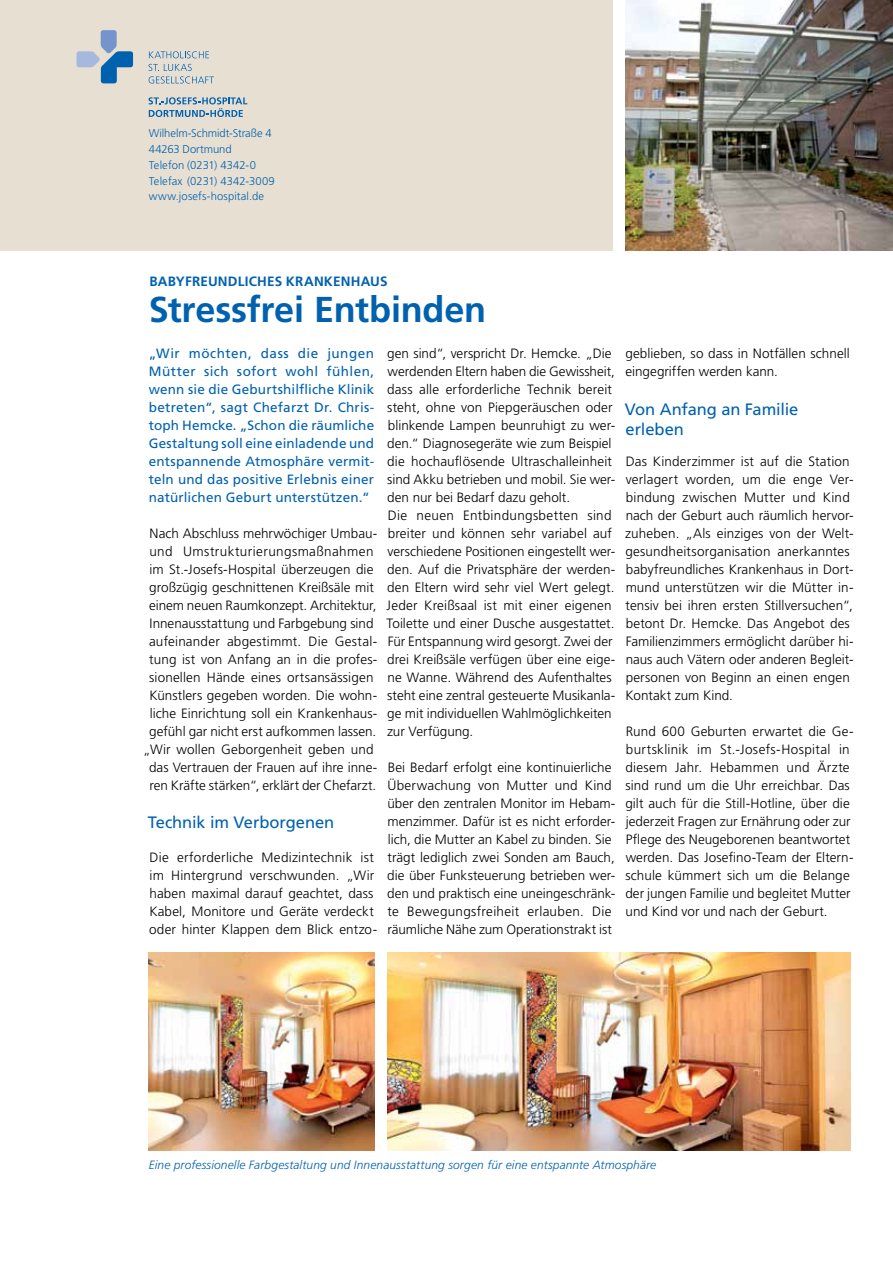
<style>
.page{position:relative;width:893px;height:1263px;background:#fff}
.page>*{position:absolute;margin:0;border:0;box-sizing:border-box;transform-origin:0 0}
.t1{font:700 36px "Frutiger LT Std";letter-spacing:-.005em;color:#0061af}
.t2{font:16.5px/19.5px "Frutiger LT Std";letter-spacing:-.005em;color:#0061af}
.t3{font:300 13.5px/18px "Frutiger LT Std";letter-spacing:.005em;color:#000}
.t4{font:13.5px/18px "Frutiger LT Std";letter-spacing:.01em;color:#0061af;text-align:justify}
.t5{font:700 13.5px "Frutiger LT Std";letter-spacing:.015em;color:#0061af}
.t6{font:italic 300 12px "Frutiger LT Std";letter-spacing:.01em;color:#0061af}
.t7{font:300 11.25px/15.8px "Frutiger LT Std";color:#0061af}
</style>
<div class="page">
<img style="left:387px;top:952px;width:463px;height:198px">
<img style="left:149px;top:952px;width:225px;height:198px">
<div style="left:0;top:0;width:612px;height:250px;background:#e7dfd2"></div>
<img style="left:625px;top:0;width:268px;height:250px">
<svg style="left:77px;top:30px;width:56px;height:53px"></svg>
<svg style="left:149px;top:51px;width:60px;height:7px"></svg>
<svg style="left:149px;top:64px;width:65px;height:20px"></svg>
<svg style="left:149px;top:97px;width:98px;height:20px"></svg>
<p class="t7" style="left:149px;top:126px;width:127px">Wilhelm-Schmidt-Straße 4<br>44263 Dortmund<br>Telefon (0231) 4342-0<br>Telefax (0231) 4342-3009 www.josefs-hospital.de</p>
<p class="t5" style="left:150px;top:274px;width:240px">BABYFREUNDLICH ES KRANKENHAUS</p>
<h1 class="t1" style="left:149px;top:289px;width:339px">STRESSFREI ENTBINDEN</h1>
<p class="t4" style="left:149px;top:345px;width:227px">„Wir möchten, dass die jungen Mütter sich sofort wohl fühlen, wenn sie die Geburtshilfliche Klinik betreten“, sagt Chefarzt Dr. Chris&shy;toph Hemcke. „Schon die räumliche Gestaltung soll eine einladende und entspannende Atmosphäre vermit&shy;teln und das positive Erlebnis einer natürlichen Geburt unterstützen.“</p>
<p class="t3" style="left:143px;top:525px;width:236px;text-align:center">Nach Abschluss mehrwöchiger Umbau&shy;und Umstrukturierungsmaßnahmen im St.-Josefs-Hospital überzeugen die großzügig geschnittenen Kreißsäle mit einem neuen Raumkonzept. Architektur, Innenausstattung und Farbgebung sind aufeinander abgestimmt. Die Gestal&shy;tung ist von Anfang an in die profes&shy;sionellen Hände eines ortsansässigen Künstlers gegeben worden. Die wohn&shy;liche Einrichtung soll ein Krankenhaus&shy;gefühl gar nicht erst aufkommen lassen. „Wir wollen Geborgenheit geben und das Vertrauen der Frauen auf ihre inne&shy;ren Kräfte stärken“, erklärt der Chefarzt.</p>
<p class="t2" style="left:148px;top:812px;width:188px">Technik im Verborgenen</p>
<p class="t3" style="left:149px;top:849px;width:230px">Die erforderliche Medizintechnik ist im Hintergrund verschwunden. „Wir haben maximal darauf geachtet, dass Kabel, Monitore und Geräte verdeckt oder hinter Klappen dem Blick entzo-</p>
<p class="t3" style="left:386px;top:345px;width:230px">gen sind“, verspricht Dr. Hemcke. „Die werdenden Eltern haben die Gewissheit, dass alle erforderliche Technik bereit steht, ohne von Piepgeräuschen oder blinkende Lampen beunruhigt zu wer&shy;den.“ Diagnosegeräte wie zum Beispiel die hochauflösende Ultraschalleinheit sind Akku betrieben und mobil. Sie wer&shy;den nur bei Bedarf dazu geholt.<br>Die neuen Entbindungsbetten sind breiter und können sehr variabel auf verschiedene Positionen eingestellt wer&shy;den. Auf die Privatsphäre der werden&shy;den Eltern wird sehr viel Wert gelegt.<br>Jeder Kreißsaal ist mit einer eigenen Toilette und einer Dusche ausgestattet.<br>Für Entspannung wird gesorgt. Zwei der drei Kreißsäle verfügen über eine eige&shy;ne Wanne. Während des Aufenthaltes steht eine zentral gesteuerte Musikanla&shy;ge mit individuellen Wahlmöglichkeiten zur Verfügung.</p>
<p class="t3" style="left:387px;top:759px;width:230px">Bei Bedarf erfolgt eine kontinuierliche Überwachung von Mutter und Kind über den zentralen Monitor im Hebam&shy;menzimmer. Dafür ist es nicht erforder&shy;lich, die Mutter an Kabel zu binden. Sie trägt lediglich zwei Sonden am Bauch, die über Funksteuerung betrieben wer&shy;den und praktisch eine uneingeschränk&shy;te Bewegungsfreiheit erlauben. Die räumliche Nähe zum Operationstrakt ist</p>
<p class="t3" style="left:625px;top:345px;width:226px">geblieben, so dass in Notfällen schnell eingegriffen werden kann.</p>
<p class="t2" style="left:625px;top:400px;width:175px">Von Anfang an Familie erleben</p>
<p class="t3" style="left:625px;top:453px;width:230px">Das Kinderzimmer ist auf die Station verlagert worden, um die enge Ver&shy;bindung zwischen Mutter und Kind nach der Geburt auch räumlich hervor&shy;zuheben. „Als einziges von der Welt&shy;gesundheitsorganisation anerkanntes babyfreundliches Krankenhaus in Dort&shy;mund unterstützen wir die Mütter in&shy;tensiv bei ihren ersten Stillversuchen“, betont Dr. Hemcke. Das Angebot des Familienzimmers ermöglicht darüber hi&shy;naus auch Vätern oder anderen Begleit&shy;personen von Beginn an einen engen Kontakt zum Kind.</p>
<p class="t3" style="left:625px;top:723px;width:230px">Rund 600 Geburten erwartet die Ge&shy;burtsklinik im St.-Josefs-Hospital in diesem Jahr. Hebammen und Ärzte sind rund um die Uhr erreichbar. Das gilt auch für die Still-Hotline, über die jederzeit Fragen zur Ernährung oder zur Pflege des Neugeborenen beantwortet werden. Das Josefino-Team der Eltern&shy;schule kümmert sich um die Belange der jungen Familie und begleitet Mutter und Kind vor und nach der Geburt.</p>
<p class="t6" style="left:149px;top:1158px;width:509px">Eine professionelle Farbgestaltung und Innenausstattung sorgen für eine entspannte Atmosphäre</p>
</div>
